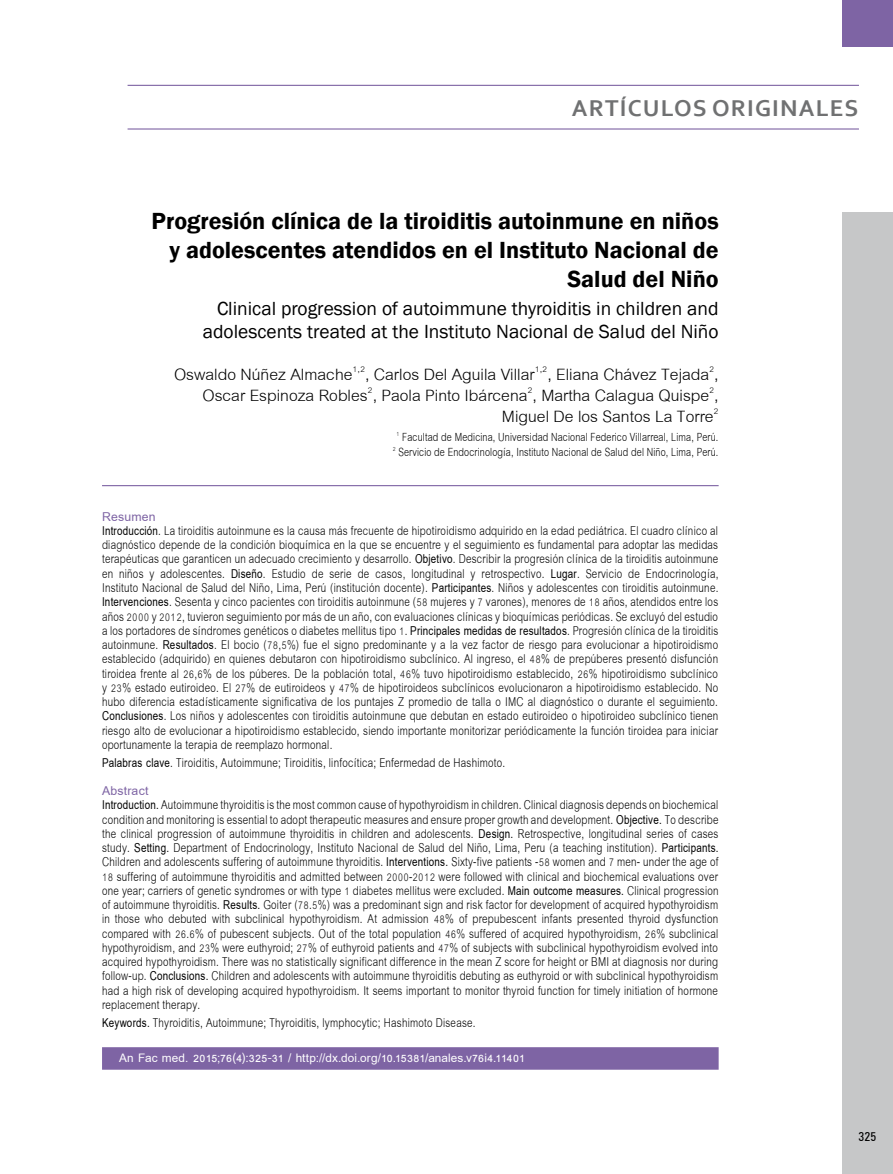
<style>
.page{position:relative;width:893px;height:1174px;background:#fff}
.page>*{position:absolute;margin:0;border:0;box-sizing:border-box;transform-origin:0 0}
.t1{font:24px/21px "Cordia UPC";color:#000;text-align:right}
.t2{font:600 24px/28.8px "Franklin Gothic";color:#000;text-align:right}
.t3{font:700 24px "Corbel";letter-spacing:.05em;color:#707172}
.t4{font:19.5px/23.4px "Franklin Gothic";color:#000;text-align:right}
.t5{font:18.75px/14.2px "Cordia UPC";letter-spacing:.015em;color:#000;scale:.8 1}
.t6{font:700 18px "Cordia UPC";letter-spacing:-.005em;color:#fff}
.t7{font:17.25px/15px "Cordia UPC";letter-spacing:.01em;color:#000;scale:.8 1}
.t8{font:condensed 12.45px "Zurich BT";color:#000}
.s1{font-weight:700;color:#7e64a4}
.s2{font-weight:700}
</style>
<div class="page">
<div style="left:842px;top:0;width:51px;height:47px;background:#7e64a4"></div>
<div style="left:842px;top:213px;width:51px;height:961px;background:#c6c7c8"></div>
<hr style="left:128px;top:85px;width:731px;height:1px;background:#7e64a4">
<hr style="left:128px;top:128px;width:731px;height:2px;background:#7e64a4">
<hr style="left:102px;top:485px;width:617px;height:1px;background:#7e64a4">
<div style="left:102px;top:1047px;width:617px;height:22px;background:#7e64a4"></div>
<p class="t3" style="left:572px;top:93px;width:288px">ARTÍCULOS ORIGINALES</p>
<p class="t2" style="left:152px;top:207px;width:569px">Progresión clínica de la tiroiditis autoinmune en niños y adolescentes atendidos en el Instituto Nacional de<br>Salud del Niño</p>
<p class="t4" style="left:203px;top:297px;width:517px">Clinical progression of autoimmune thyroiditis in children and adolescents treated at the Instituto Nacional de Salud del Niño</p>
<p class="t1" style="left:174px;top:365px;width:546px">Oswaldo Núñez Almache<sup>1,2</sup>, Carlos Del Aguila Villar<sup>1,2</sup>, Eliana Chávez Tejada<sup>2</sup>,<br>Oscar Espinoza Robles<sup>2</sup>, Paola Pinto Ibárcena<sup>2</sup>, Martha Calagua Quispe<sup>2</sup>,<br>Miguel De los Santos La Torre<sup>2</sup></p>
<p class="t7" style="left:393px;top:430px;width:408px"><sup>1</sup> Facultad de Medicina, Universidad Nacional Federico Villarreal, Lima, Perú.<br><sup>2</sup> Servicio de Endocrinología, Instituto Nacional de Salud del Niño, Lima, Perú.</p>
<p class="t5" style="left:102px;top:510px;width:772px"><span class="s1">Resumen<br></span><span class="s2">Introducción</span>. La tiroiditis autoinmune es la causa más frecuente de hipotiroidismo adquirido en la edad pediátrica. El cuadro clínico al diagnóstico depende de la condición bioquímica en la que se encuentre y el seguimiento es fundamental para adoptar las medidas terapéuticas que garanticen un adecuado crecimiento y desarrollo. <span class="s2">Objetivo</span>. Describir la progresión clínica de la tiroiditis autoinmune en niños y adolescentes. <span class="s2">Diseño</span>. Estudio de serie de casos, longitudinal y retrospectivo. <span class="s2">Lugar</span>. Servicio de Endocrinología, Instituto Nacional de Salud del Niño, Lima, Perú (institución docente). <span class="s2">Participantes</span>. Niños y adolescentes con tiroiditis autoinmune.<br><span class="s2">Intervenciones</span>. Sesenta y cinco pacientes con tiroiditis autoinmune (58 mujeres y 7 varones), menores de 18 años, atendidos entre los años 2000 y 2012, tuvieron seguimiento por más de un año, con evaluaciones clínicas y bioquímicas periódicas. Se excluyó del estudio a los portadores de síndromes genéticos o diabetes mellitus tipo 1. <span class="s2">Principales medidas de resultados</span>. Progresión clínica de la tiroiditis autoinmune. <span class="s2">Resultados</span>. El bocio (78,5%) fue el signo predominante y a la vez factor de riesgo para evolucionar a hipotiroidismo establecido (adquirido) en quienes debutaron con hipotiroidismo subclínico. Al ingreso, el 48% de prepúberes presentó disfunción tiroidea frente al 26,6% de los púberes. De la población total, 46% tuvo hipotiroidismo establecido, 26% hipotiroidismo subclínico y 23% estado eutiroideo. El 27% de eutiroideos y 47% de hipotiroideos subclínicos evolucionaron a hipotiroidismo establecido. No hubo diferencia estadísticamente significativa de los puntajes Z promedio de talla o IMC al diagnóstico o durante el seguimiento.<br><span class="s2">Conclusiones</span>. Los niños y adolescentes con tiroiditis autoinmune que debutan en estado eutiroideo o hipotiroideo subclínico tienen riesgo alto de evolucionar a hipotiroidismo establecido, siendo importante monitorizar periódicamente la función tiroidea para iniciar oportunamente la terapia de reemplazo hormonal.</p>
<p class="t5" style="left:102px;top:749px;width:505px;line-height:27.8px"><span class="s2">Palabras clave</span>. Tiroiditis, Autoimmune; Tiroiditis, linfocítica; Enfermedad de Hashimoto.<br><span class="s1">Abstract</span></p>
<p class="t5" style="left:102px;top:798px;width:772px;text-align:justify"><span class="s2">Introduction.</span> Autoimmune thyroiditis is the most common cause of hypothyroidism in children. Clinical diagnosis depends on biochemical condition and monitoring is essential to adopt therapeutic measures and ensure proper growth and development. <span class="s2">Objective.</span> To describe the clinical progression of autoimmune thyroiditis in children and adolescents. <span class="s2">Design.</span> Retrospective, longitudinal series of cases study. <span class="s2">Setting.</span> Department of Endocrinology, Instituto Nacional de Salud del Niño, Lima, Peru (a teaching institution). <span class="s2">Participants.<br></span>Children and adolescents suffering of autoimmune thyroiditis. <span class="s2">Interventions.</span> Sixty-five patients -58 women and 7 men- under the age of 18 suffering of autoimmune thyroiditis and admitted between 2000-2012 were followed with clinical and biochemical evaluations over one year; carriers of genetic syndromes or with type 1 diabetes mellitus were excluded. <span class="s2">Main outcome measures.</span> Clinical progression of autoimmune thyroiditis. <span class="s2">Results.</span> Goiter (78.5%) was a predominant sign and risk factor for development of acquired hypothyroidism in those who debuted with subclinical hypothyroidism. At admission 48% of prepubescent infants presented thyroid dysfunction compared with 26.6% of pubescent subjects. Out of the total population 46% suffered of acquired hypothyroidism, 26% subclinical hypothyroidism, and 23% were euthyroid; 27% of euthyroid patients and 47% of subjects with subclinical hypothyroidism evolved into acquired hypothyroidism. There was no statistically significant difference in the mean Z score for height or BMI at diagnosis nor during follow-up. <span class="s2">Conclusions.</span> Children and adolescents with autoimmune thyroiditis debuting as euthyroid or with subclinical hypothyroidism had a high risk of developing acquired hypothyroidism. It seems important to monitor thyroid function for timely initiation of hormone replacement therapy.</p>
<p class="t5" style="left:102px;top:1016px;width:468px"><span class="s2">Keywords.</span> Thyroiditis, Autoimmune; Thyroiditis, lymphocytic; Hashimoto Disease.</p>
<p class="t6" style="left:119px;top:1047px;width:408px">An Fac med. 2015;76(4):325-31 / http://dx.doi.org/10.15381/anales.v76i4.11401</p>
<p class="t8" style="left:858px;top:1128px;width:19px">325</p>
</div>
